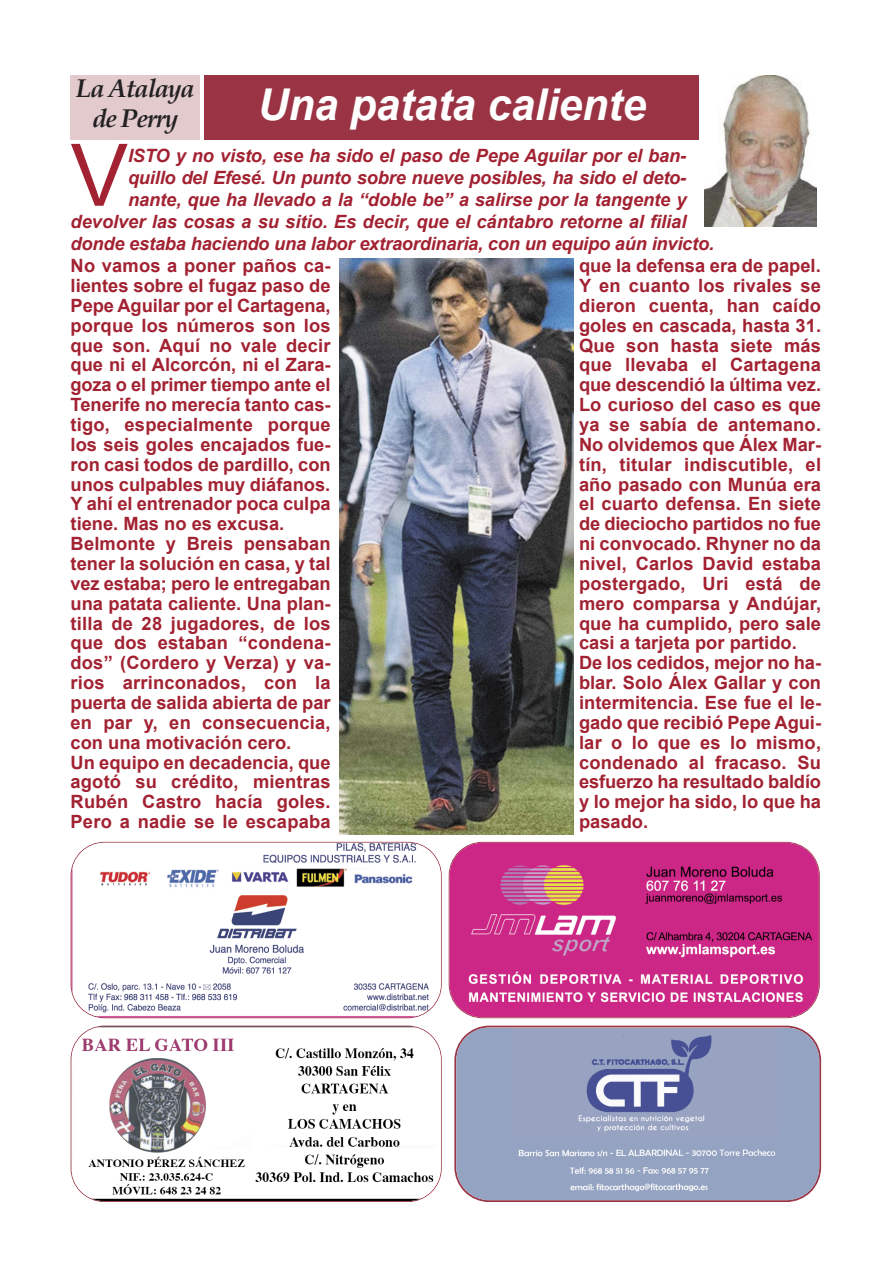
<style>
.page{position:relative;width:893px;height:1263px;background:#fff}
.page>*{position:absolute;margin:0;border:0;box-sizing:border-box;transform-origin:0 0}
.t1{font:86.4px "Arial";color:#a22232}
.t2{font:italic 700 43.95px "Arial";color:#fff}
.t3{font:italic 700 25.65px/29.2px "Book Antiqua";letter-spacing:-.05em;color:#232021;text-align:center}
.t4{font:700 18.3px/19.8px "Arial";color:#a22232}
.t5{font:italic 700 18.3px "Arial";letter-spacing:-.01em;color:#a22232}
</style>
<div class="page">
<div style="left:71px;top:75px;width:129px;height:65px;background:#e2cacd"></div>
<img style="left:704px;top:75px;width:112px;height:152px">
<div style="left:204px;top:75px;width:495px;height:65px;background:#9a3444"></div>
<img style="left:340px;top:258px;width:233px;height:577px">
<img style="left:71px;top:1027px;width:370px;height:173px">
<img style="left:71px;top:843px;width:370px;height:174px">
<img style="left:449px;top:843px;width:369px;height:174px">
<svg style="left:454px;top:1026px;width:367px;height:176px"></svg>
<img style="left:456px;top:1028px;width:363px;height:172px">
<h3 class="t3" style="left:76px;top:75px;width:120px">La Atalaya de Perry</h3>
<h1 class="t1" style="left:71px;top:128px;width:59px">V</h1>
<p class="t5" style="left:128px;top:145px;width:560px">ISTO y no visto, ese ha sido el paso de Pepe Aguilar por el ban-</p>
<h2 class="t2" style="left:258px;top:80px;width:390px">Una patata caliente</h2>
<p class="t5" style="left:128px;top:167px;width:560px">quillo del Efesé. Un punto sobre nueve posibles, ha sido el deto-</p>
<p class="t5" style="left:128px;top:189px;width:560px">nante, que ha llevado a la “doble be” a salirse por la tangente y</p>
<p class="t5" style="left:71px;top:211px;width:617px">devolver las cosas a su sitio. Es decir, que el cántabro retorne al filial</p>
<p class="t5" style="left:71px;top:233px;width:645px">donde estaba haciendo una labor extraordinaria, con un equipo aún invicto.</p>
<p class="t4" style="left:71px;top:256px;width:261px">No vamos a poner paños ca&shy;lientes sobre el fugaz paso de<br>Pepe Aguilar por el Cartagena, porque los números son los que son. Aquí no vale decir que ni el Alcorcón, ni el Zara&shy;goza o el primer tiempo ante el<br>Tenerife no merecía tanto cas&shy;tigo, especialmente porque los seis goles encajados fue&shy;ron casi todos de pardillo, con unos culpables muy diáfanos.<br>Y ahí el entrenador poca culpa tiene. Mas no es excusa.<br>Belmonte y Breis pensaban tener la solución en casa, y tal vez estaba; pero le entregaban una patata caliente. Una plan&shy;tilla de 28 jugadores, de los que dos estaban “condena&shy;dos” (Cordero y Verza) y va&shy;rios arrinconados, con la puerta de salida abierta de par en par y, en consecuencia, con una motivación cero.<br>Un equipo en decadencia, que agotó su crédito, mientras<br>Rubén Castro hacía goles.<br>Pero a nadie se le escapaba</p>
<p class="t4" style="left:579px;top:256px;width:243px">que la defensa era de papel.<br>Y en cuanto los rivales se dieron cuenta, han caído goles en cascada, hasta 31.<br>Que son hasta siete más que llevaba el Cartagena que descendió la última vez.<br>Lo curioso del caso es que ya se sabía de antemano.<br>No olvidemos que Álex Mar&shy;tín, titular indiscutible, el año pasado con Munúa era el cuarto defensa. En siete de dieciocho partidos no fue ni convocado. Rhyner no da nivel, Carlos David estaba postergado, Uri está de mero comparsa y Andújar, que ha cumplido, pero sale casi a tarjeta por partido.<br>De los cedidos, mejor no ha&shy;blar. Solo Álex Gallar y con intermitencia. Ese fue el le&shy;gado que recibió Pepe Agui&shy;lar o lo que es lo mismo, condenado al fracaso. Su esfuerzo ha resultado baldío y lo mejor ha sido, lo que ha pasado.</p>
</div>
